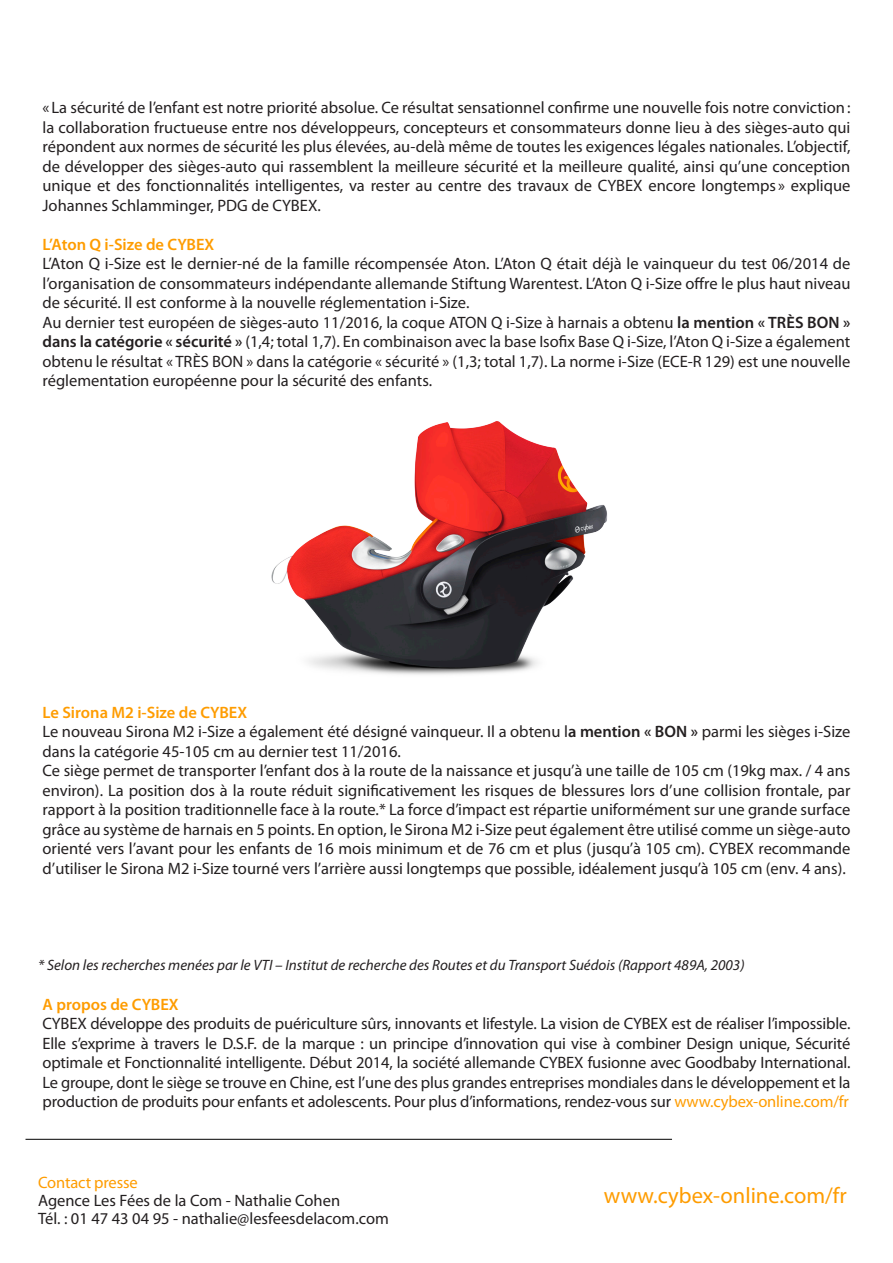
<style>
.page{position:relative;width:893px;height:1263px;background:#fff}
.page>*{position:absolute;margin:0;border:0;box-sizing:border-box;transform-origin:0 0}
.t1{font:22.5px "Myriad Pro";color:#fe9c00}
.t2{font:16.5px/19.5px "Myriad Pro";color:#231f20;text-align:justify}
.t3{font:600 16.5px "Myriad Pro";color:#fe9c00}
.t4{font:16.5px "Myriad Pro";letter-spacing:-.01em;color:#fe9c00}
.t5{font:italic 15px "Myriad Pro";color:#231f20}
.s1{font-weight:600}
.s2{color:#fe9c00}
</style>
<div class="page">
<hr style="left:26px;top:1139px;width:646px;height:1px;background:#000">
<img style="left:271px;top:421px;width:336px;height:254px">
<p class="t2" style="left:43px;top:97px;width:809px">« La sécurité de l’enfant est notre priorité absolue. Ce résultat sensationnel confirme une nouvelle fois notre conviction: la collaboration fructueuse entre nos développeurs, concepteurs et consommateurs donne lieu à des sièges-auto qui répondent aux normes de sécurité les plus élevées, au-delà même de toutes les exigences légales nationales. L’objectif, de développer des sièges-auto qui rassemblent la meilleure sécurité et la meilleure qualité, ainsi qu’une conception unique et des fonctionnalités intelligentes, va rester au centre des travaux de CYBEX encore longtemps » explique Johannes Schlamminger, PDG de CYBEX.</p>
<p class="t3" style="left:43px;top:233px;width:173px">L’Aton Q i-Size de CYBEX</p>
<p class="t2" style="left:43px;top:253px;width:809px">L’Aton Q i-Size est le dernier-né de la famille récompensée Aton. L’Aton Q était déjà le vainqueur du test 06/2014 de l’organisation de consommateurs indépendante allemande Stiftung Warentest. L’Aton Q i-Size offre le plus haut niveau de sécurité. Il est conforme à la nouvelle réglementation i-Size.</p>
<p class="t2" style="left:43px;top:312px;width:809px">Au dernier test européen de sièges-auto 11/2016, la coque ATON Q i-Size à harnais a obtenu <span class="s1">la mention « TRÈS BON » dans la catégorie « sécurité »</span> (1,4; total 1,7). En combinaison avec la base Isofix Base Q i-Size, l’Aton Q i-Size a également obtenu le résultat « TRÈS BON » dans la catégorie « sécurité » (1,3; total 1,7). La norme i-Size (ECE-R 129) est une nouvelle réglementation européenne pour la sécurité des enfants.</p>
<p class="t3" style="left:43px;top:701px;width:206px">Le Sirona M2 i-Size de CYBEX</p>
<p class="t2" style="left:43px;top:721px;width:809px">Le nouveau Sirona M2 i-Size a également été désigné vainqueur. Il a obtenu l<span class="s1">a mention « BON »</span> parmi les sièges i-Size dans la catégorie 45-105 cm au dernier test 11/2016.</p>
<p class="t2" style="left:43px;top:760px;width:809px">Ce siège permet de transporter l’enfant dos à la route de la naissance et jusqu’à une taille de 105 cm (19kg max. / 4 ans environ). La position dos à la route réduit significativement les risques de blessures lors d’une collision frontale, par rapport à la position traditionnelle face à la route.* La force d’impact est répartie uniformément sur une grande surface grâce au système de harnais en 5 points. En option, le Sirona M2 i-Size peut également être utilisé comme un siège-auto orienté vers l’avant pour les enfants de 16 mois minimum et de 76 cm et plus (jusqu’à 105 cm). CYBEX recommande d’utiliser le Sirona M2 i-Size tourné vers l’arrière aussi longtemps que possible, idéalement jusqu’à 105 cm (env. 4 ans).</p>
<p class="t5" style="left:38px;top:956px;width:708px">* Selon les recherches menées par le VTI – Institut de recherche des Routes et du Transport Suédois (Rapport 489A, 2003)</p>
<p class="t3" style="left:43px;top:994px;width:138px">A propos de CYBEX</p>
<p class="t2" style="left:43px;top:1014px;width:809px">CYBEX développe des produits de puériculture sûrs, innovants et lifestyle. La vision de CYBEX est de réaliser l’impossible.<br>Elle s’exprime à travers le D.S.F. de la marque : un principe d’innovation qui vise à combiner Design unique, Sécurité optimale et Fonctionnalité intelligente. Début 2014, la société allemande CYBEX fusionne avec Goodbaby International.<br>Le groupe, dont le siège se trouve en Chine, est l’une des plus grandes entreprises mondiales dans le développement et la production de produits pour enfants et adolescents. Pour plus d’informations, rendez-vous sur <span class="s2">www.cybex-online.com/fr</span></p>
<p class="t4" style="left:38px;top:1172px;width:101px">Contact presse</p>
<p class="t2" style="left:38px;top:1191px;width:304px">Agence Les Fées de la Com - Nathalie Cohen</p>
<p class="t2" style="left:38px;top:1209px;width:352px">Tél. : 01 47 43 04 95 - nathalie@lesfeesdelacom.com</p>
<p class="t1" style="left:604px;top:1182px;width:244px">www.cybex-online.com/fr</p>
</div>
